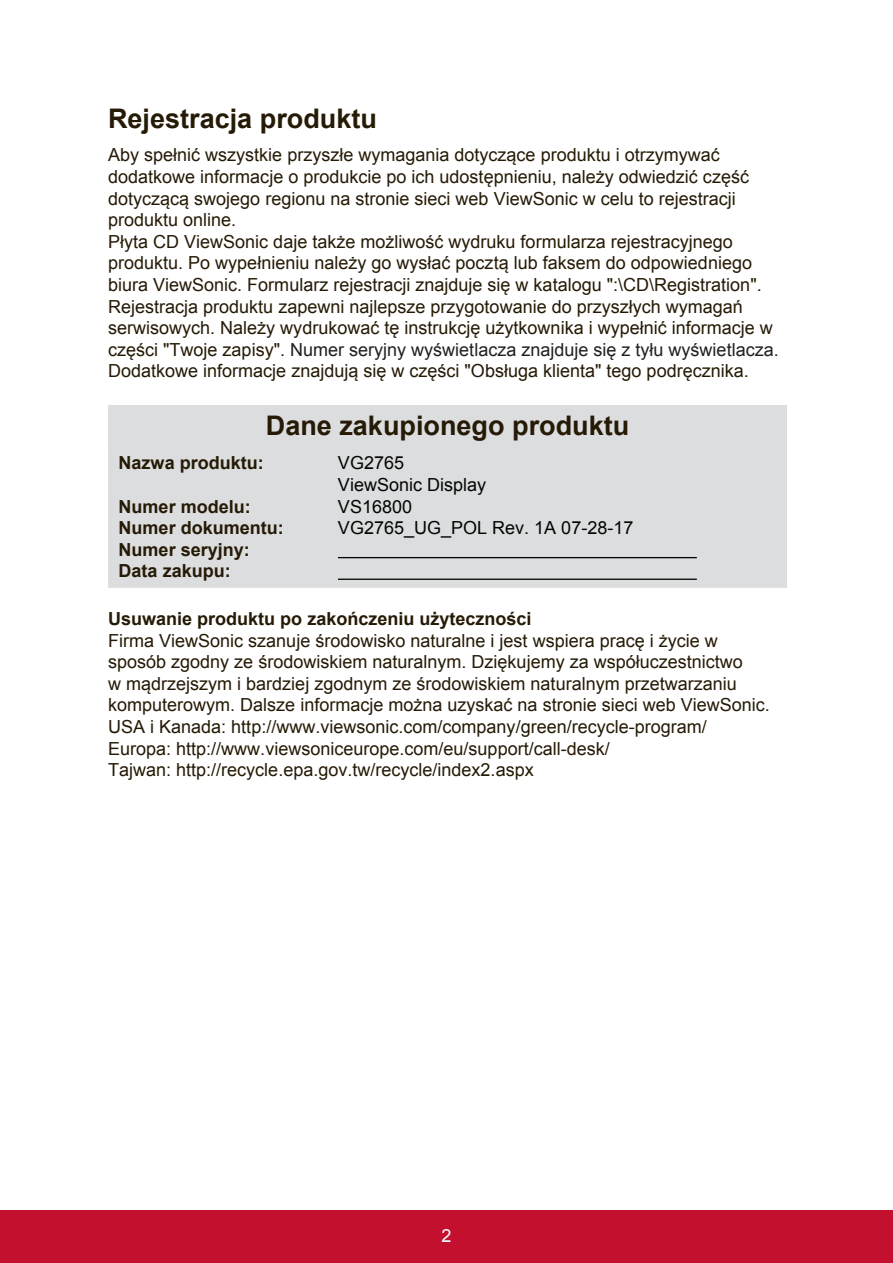
<style>
.page{position:relative;width:893px;height:1263px;background:#fff}
.page>*{position:absolute;margin:0;border:0;box-sizing:border-box;transform-origin:0 0}
.t1{font:700 27px "Arial";color:#251a05}
.t2{font:18px/21.6px "Arial";color:#251a05}
.t3{font:700 18px/21.6px "Arial";color:#251a05}
.t4{font:18px/21.6px "Arial";color:#040503}
.t5{font:18px "Arial";color:#fff}
.s1{color:#231f20}
</style>
<div class="page">
<div style="left:0;top:1210px;width:892px;height:53px;background:#c3102f"></div>
<div style="left:108px;top:405px;width:678px;height:41px;background:#dcdddf"></div>
<div style="left:108px;top:446px;width:678px;height:142px;background:#dcdddf"></div>
<hr style="left:338px;top:557px;width:358px;height:1px;background:#040503">
<hr style="left:338px;top:578px;width:358px;height:2px;background:#040503">
<h1 class="t1" style="left:108px;top:100px;width:270px">Rejestracja produktu</h1>
<p class="t2" style="left:108px;top:144px;width:671px">Aby spełnić wszystkie przyszłe wymagania dotyczące produktu i otrzymywać dodatkowe informacje o produkcie po ich udostępnieniu, należy odwiedzić część dotyczącą swojego regionu na stronie sieci web ViewSonic w celu to rejestracji produktu online.<br>Płyta CD ViewSonic daje także możliwość wydruku formularza rejestracyjnego produktu. Po wypełnieniu należy go wysłać pocztą lub faksem do odpowiedniego biura ViewSonic. Formularz rejestracji znajduje się w katalogu ":\CD\Registration".<br>Rejestracja produktu zapewni najlepsze przygotowanie do przyszłych wymagań serwisowych. Należy wydrukować tę instrukcję użytkownika i wypełnić informacje w części "Twoje zapisy". <span class="s1">Numer seryjny wyświetlacza znajduje się z tyłu wyświetlacza.<br></span>Dodatkowe informacje znajdują się w części "Obsługa klienta" tego podręcznika.</p>
<h1 class="t1" style="left:266px;top:408px;width:365px">Dane zakupionego produktu</h1>
<p class="t3" style="left:118px;top:453px;width:147px">Nazwa produktu:</p>
<p class="t3" style="left:118px;top:496px;width:167px">Numer modelu:<br>Numer dokumentu:<br>Numer seryjny:<br>Data zakupu:</p>
<p class="t4" style="left:338px;top:452px;width:297px">VG2765<br>ViewSonic Display<br>VS16800<br>VG2765_UG_POL Rev. 1A 07-28-17</p>
<p class="t3" style="left:108px;top:608px;width:425px">Usuwanie produktu po zakończeniu użyteczności</p>
<p class="t2" style="left:108px;top:629px;width:663px">Firma ViewSonic szanuje środowisko naturalne i jest wspiera pracę i życie w sposób zgodny ze środowiskiem naturalnym. Dziękujemy za współuczestnictwo<br>w mądrzejszym i bardziej zgodnym ze środowiskiem naturalnym przetwarzaniu komputerowym. Dalsze informacje można uzyskać na stronie sieci web ViewSonic.<br>USA i Kanada: http://www.viewsonic.com/company/green/recycle-program/ Europa: http://www.viewsoniceurope.com/eu/support/call-desk/<br>Tajwan: http://recycle.epa.gov.tw/recycle/index2.aspx</p>
<p class="t5" style="left:441px;top:1223px;width:12px">2</p>
</div>
